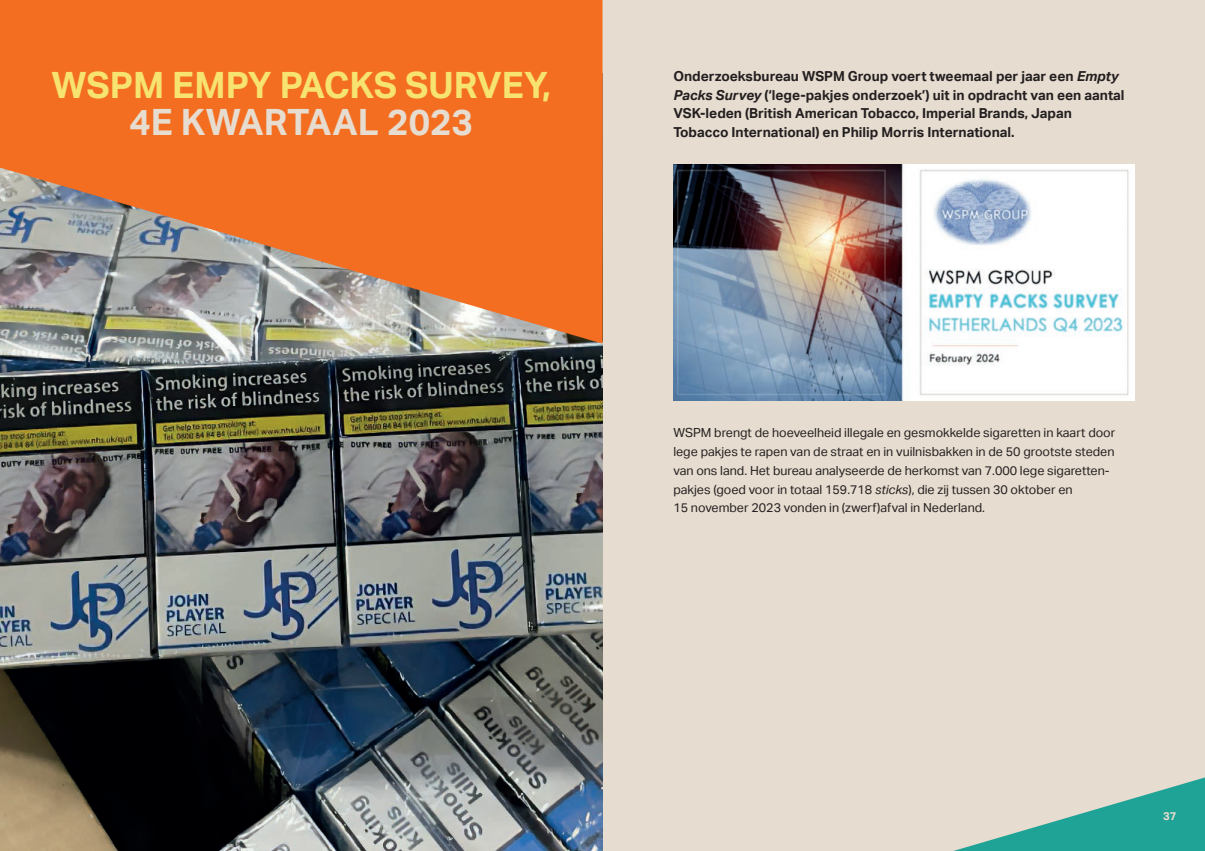
<style>
.page{position:relative;width:1205px;height:851px;background:#fff}
.page>*{position:absolute;margin:0;border:0;box-sizing:border-box;transform-origin:0 0}
.t1{font:700 36.25px "Aktiv Grotesk";color:#f7e36f}
.t2{font:700 36.25px "Aktiv Grotesk";color:#e6dccf}
.t3{font:700 13.75px/18.8px "Aktiv Grotesk";color:#231f20}
.t4{font:12.5px/18.8px "Aktiv Grotesk";color:#231f20}
.t5{font:700 11.25px "Aktiv Grotesk";color:#e6dccf}
.s1{font-style:italic}
</style>
<div class="page">
<div style="left:602px;top:0;width:603px;height:850px;background:#e6dccf"></div>
<svg style="left:957px;top:777px;width:248px;height:73px"></svg>
<img style="left:0;top:343px;width:602px;height:507px">
<svg style="left:0;top:0;width:602px;height:343px;fill:#f36e21"></svg>
<img style="left:673px;top:164px;width:461px;height:236px">
<h1 class="t1" style="left:51px;top:64px;width:501px">WSPM EMPY PACKS SURVEY,</h1>
<h1 class="t2" style="left:129px;top:101px;width:345px">4E KWARTAAL 2023</h1>
<p class="t3" style="left:673px;top:67px;width:453px">Onderzoeksbureau WSPM Group voert tweemaal per jaar een <span class="s1">Empty Packs Survey</span> (‘lege-pakjes onderzoek’) uit in opdracht van een aantal VSK-leden (British American Tobacco, Imperial Brands, Japan Tobacco International) en Philip Morris International.</p>
<p class="t4" style="left:673px;top:423px;width:443px">WSPM brengt de hoeveelheid illegale en gesmokkelde sigaretten in kaart door lege pakjes te rapen van de straat en in vuilnisbakken in de 50 grootste steden van ons land. Het bureau analyseerde de herkomst van 7.000 lege sigaretten&shy;pakjes (goed voor in totaal 159.718 <span class="s1">sticks</span>), die zij tussen 30 oktober en<br>15 november 2023 vonden in (zwerf)afval in Nederland.</p>
<p class="t5" style="left:1163px;top:809px;width:15px">37</p>
</div>
